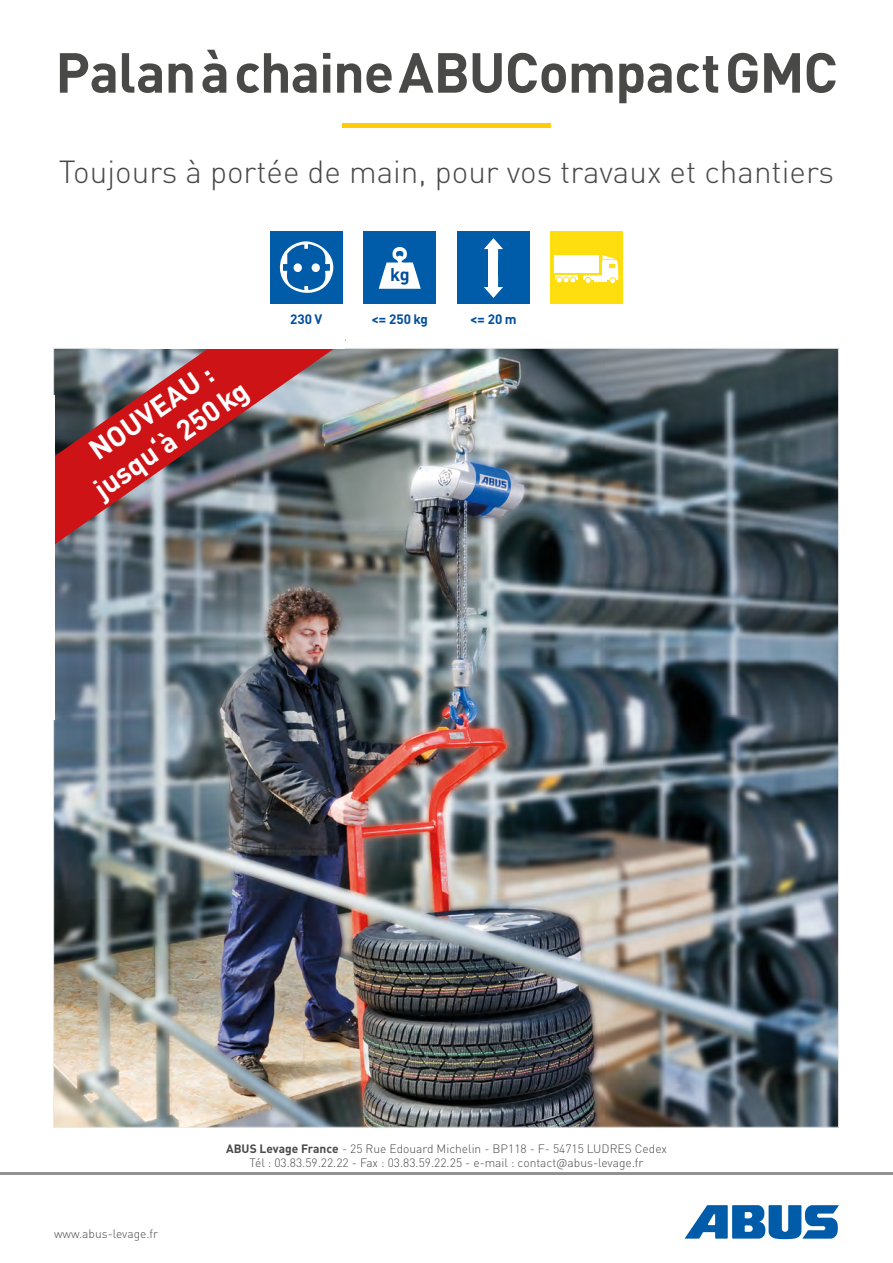
<style>
.page{position:relative;width:893px;height:1263px;background:#fff}
.page>*{position:absolute;margin:0;border:0;box-sizing:border-box;transform-origin:0 0}
.t1{font:700 55.5px "DIN Pro";letter-spacing:-.02em;color:#494948}
.t2{font:300 31.5px "DIN Pro";color:#494948}
.t3{font:700 28.5px/34.2px "DIN Pro";color:#fff;text-align:center}
.t4{font:700 18px "DIN";color:#004e9e}
.t5{font:700 13.5px "DIN Pro";color:#004e9e}
.t6{font:300 12px/14.4px "DIN Pro";color:#494948;text-align:center}
.s1{font-weight:700}
</style>
<div class="page">
<img style="left:55px;top:350px;width:782px;height:776px">
<svg style="left:684px;top:1205px;width:155px;height:34px"></svg>
<hr style="left:0;top:1173px;width:893px;height:2px;background:#919292">
<img style="left:342px;top:123px;width:209px;height:5px">
<div style="left:457px;top:232px;width:72px;height:72px;background:#005ca9"></div>
<svg style="left:484px;top:238px;width:19px;height:22px"></svg>
<svg style="left:484px;top:276px;width:19px;height:22px"></svg>
<div style="left:489px;top:248px;width:9px;height:39px;background:#fff"></div>
<div style="left:364px;top:232px;width:72px;height:72px;background:#005ca9"></div>
<svg style="left:379px;top:247px;width:42px;height:42px"></svg>
<div style="left:551px;top:232px;width:72px;height:72px;background:#ffde10"></div>
<div style="left:553px;top:255px;width:49px;height:19px;background:#fff"></div>
<div style="left:609px;top:277px;width:7px;height:7px;border:1px solid #ffde10;border-radius:50%"></div>
<svg style="left:583px;top:255px;width:36px;height:28px"></svg>
<div style="left:585px;top:277px;width:6px;height:7px;border:1px solid #ffde10;border-radius:50%"></div>
<svg style="left:555px;top:275px;width:22px;height:8px"></svg>
<img style="left:53px;top:339px;width:293px;height:231px">
<div style="left:111px;top:275px;width:234px;height:74px;background:#fff"></div>
<div style="left:0;top:395px;width:54px;height:325px;background:#fff"></div>
<div style="left:270px;top:232px;width:72px;height:72px;background:#005ca9"></div>
<svg style="left:279px;top:241px;width:55px;height:52px"></svg>
<div style="left:294px;top:263px;width:8px;height:9px;background:#fff;border-radius:50%"></div>
<div style="left:312px;top:263px;width:8px;height:9px;background:#fff;border-radius:50%"></div>
<h1 class="t1" style="left:55px;top:26px;width:784px">Palan à chaine ABUCompact GMC</h1>
<h2 class="t2" style="left:59px;top:147px;width:777px">Toujours à portée de main, pour vos travaux et chantiers</h2>
<h3 class="t3" style="left:66px;top:446px;width:182px;rotate:-35deg">NOUVEAU : jusqu‘à 250kg</h3>
<p class="t5" style="left:290px;top:308px;width:34px">230 V</p>
<h3 class="t4" style="left:390px;top:263px;width:21px">kg</h3>
<p class="t5" style="left:371px;top:308px;width:58px">&lt;= 250 kg</p>
<p class="t5" style="left:470px;top:308px;width:48px">&lt;= 20 m</p>
<p class="t6" style="left:54px;top:1225px;width:106px">www.abus-levage.fr</p>
<p class="t6" style="left:226px;top:1140px;width:442px"><span class="s1">ABUS Levage France</span> - 25 Rue Edouard Michelin - BP118 - F- 54715 LUDRES Cedex<br>Tél : 03.83.59.22.22 - Fax : 03.83.59.22.25 - e-mail : contact@abus-levage.fr</p>
</div>
